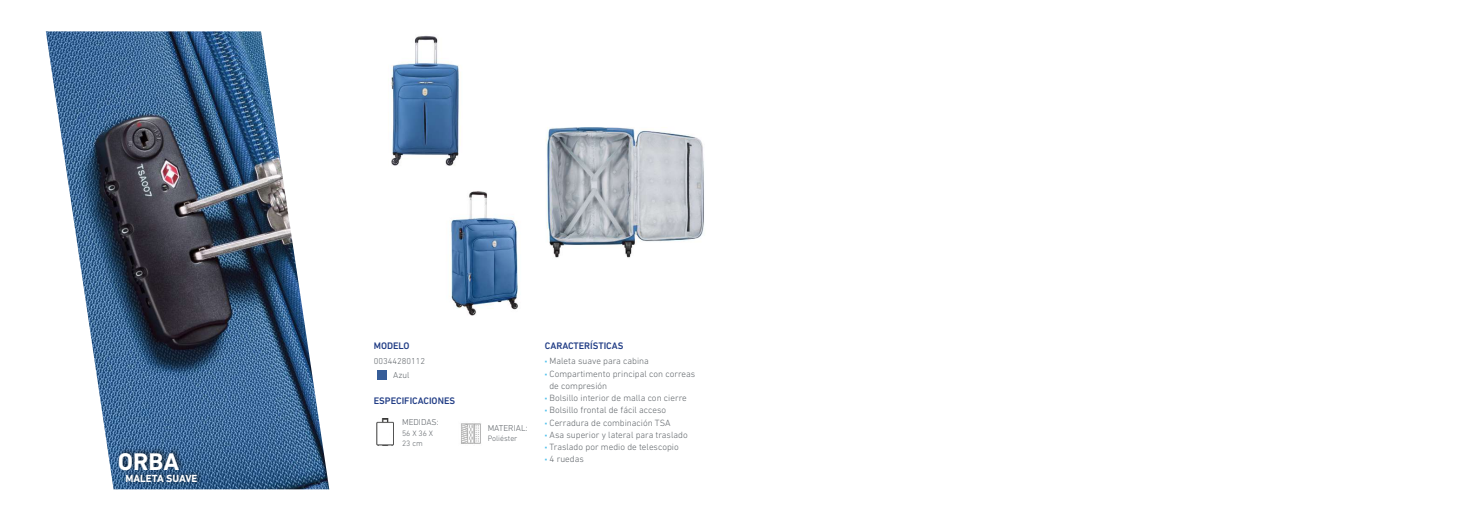
<style>
.page{position:relative;width:1474px;height:521px;background:#fff}
.page>*{position:absolute;margin:0;border:0;box-sizing:border-box;transform-origin:0 0}
.t1{font:700 24.5px "DIN Next LT Pro";color:#fff}
.t2{font:700 10.5px "DIN Next LT Pro";color:#fff}
.t3{font:500 9.62px "DIN Next LT Pro";color:#203c85}
.t4{font:300 9.19px "DIN Next LT Pro";color:#61666b}
.t5{font:300 8.75px/13.1px "DIN Next LT Pro";color:#61666b;text-align:center}
.t6{font:300 7.88px/10.5px "DIN Next LT Pro";color:#61666b}
.s1{font-weight:900;color:#53c2ed}
</style>
<div class="page">
<img style="left:46px;top:31px;width:283px;height:458px">
<div style="left:115px;top:446px;width:88px;height:40px;background:#000;opacity:.7"></div>
<div style="left:377px;top:370px;width:10px;height:10px;background:#365d98"></div>
<img style="left:461px;top:423px;width:20px;height:21px">
<img style="left:376px;top:419px;width:17px;height:27px">
<img style="left:391px;top:35px;width:70px;height:131px">
<img style="left:451px;top:191px;width:68px;height:125px">
<img style="left:546px;top:127px;width:158px;height:131px">
<h1 class="t1" style="left:118px;top:447px;width:63px">ORBA</h1>
<p class="t2" style="left:125px;top:472px;width:74px">MALETA SUAVE</p>
<p class="t3" style="left:374px;top:340px;width:37px">MODELO</p>
<p class="t5" style="left:374px;top:355px;width:53px">00344280112<br>Azul</p>
<p class="t3" style="left:374px;top:395px;width:83px">ESPECIFICACIONES</p>
<p class="t5" style="left:402px;top:416px;width:38px">MEDIDAS:</p>
<p class="t6" style="left:402px;top:428px;width:33px">56 X 36 X<br>23 cm</p>
<p class="t5" style="left:487px;top:421px;width:41px">MATERIAL:</p>
<p class="t6" style="left:487px;top:433px;width:31px">Poliéster</p>
<p class="t3" style="left:545px;top:340px;width:80px">CARACTERÍSTICAS</p>
<p class="t4" style="left:545px;top:356px;width:105px"><span class="s1">·</span> Maleta suave para cabina</p>
<p class="t4" style="left:545px;top:368px;width:152px"><span class="s1">·</span> Compartimento principal con correas</p>
<p class="t4" style="left:549px;top:380px;width:59px">de compresión</p>
<p class="t4" style="left:545px;top:393px;width:143px"><span class="s1">·</span> Bolsillo interior de malla con cierre</p>
<p class="t4" style="left:545px;top:405px;width:123px"><span class="s1">·</span> Bolsillo frontal de fácil acceso</p>
<p class="t4" style="left:545px;top:417px;width:127px"><span class="s1">·</span> Cerradura de combinación TSA</p>
<p class="t4" style="left:545px;top:429px;width:144px"><span class="s1">·</span> Asa superior y lateral para traslado</p>
<p class="t4" style="left:545px;top:442px;width:135px"><span class="s1">·</span> Traslado por medio de telescopio</p>
<p class="t4" style="left:545px;top:454px;width:40px"><span class="s1">·</span> 4 ruedas</p>
</div>
